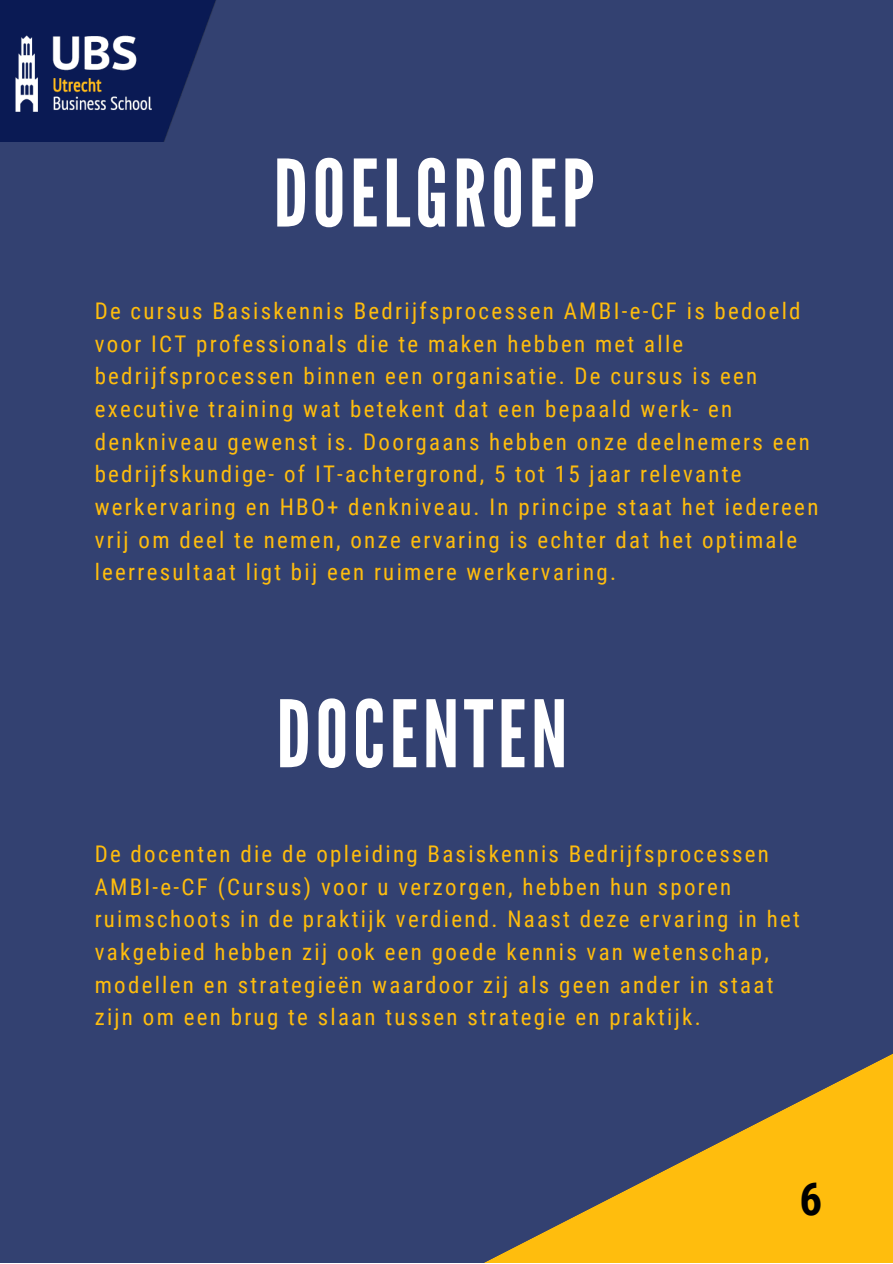
<style>
.page{position:relative;width:893px;height:1264px;background:#fff}
.page>*{position:absolute;margin:0;border:0;box-sizing:border-box;transform-origin:0 0}
.t1{font:92.55px "League Gothic";letter-spacing:.05em;color:#fff}
.t2{font:700 45px "Roboto Condensed";color:#000}
.t3{font:22.95px/32.5px "Roboto Condensed";letter-spacing:.1em;color:#ffbd0d}
</style>
<div class="page">
<div style="left:0;top:0;width:892px;height:1262px;background:#334171"></div>
<svg style="left:486px;top:1054px;width:406px;height:208px"></svg>
<img style="left:0;top:0;width:216px;height:142px">
<h1 class="t1" style="left:273px;top:140px;width:322px">DOELGROEP</h1>
<p class="t3" style="left:95px;top:295px;width:725px">De cursus Basiskennis Bedrijfsprocessen AMBI-e-CF is bedoeld voor ICT professionals die te maken hebben met alle bedrijfsprocessen binnen een organisatie. De cursus is een executive training wat betekent dat een bepaald werk- en denkniveau gewenst is. Doorgaans hebben onze deelnemers een bedrijfskundige- of IT-achtergrond, 5 tot 15 jaar relevante werkervaring en HBO+ denkniveau. In principe staat het iedereen vrij om deel te nemen, onze ervaring is echter dat het optimale leerresultaat ligt bij een ruimere werkervaring.</p>
<h1 class="t1" style="left:276px;top:680px;width:292px">DOCENTEN</h1>
<p class="t3" style="left:95px;top:838px;width:706px">De docenten die de opleiding Basiskennis Bedrijfsprocessen AMBI-e-CF (Cursus) voor u verzorgen, hebben hun sporen ruimschoots in de praktijk verdiend. Naast deze ervaring in het vakgebied hebben zij ook een goede kennis van wetenschap, modellen en strategieën waardoor zij als geen ander in staat zijn om een brug te slaan tussen strategie en praktijk.</p>
<h2 class="t2" style="left:799px;top:1172px;width:24px">6</h2>
</div>
